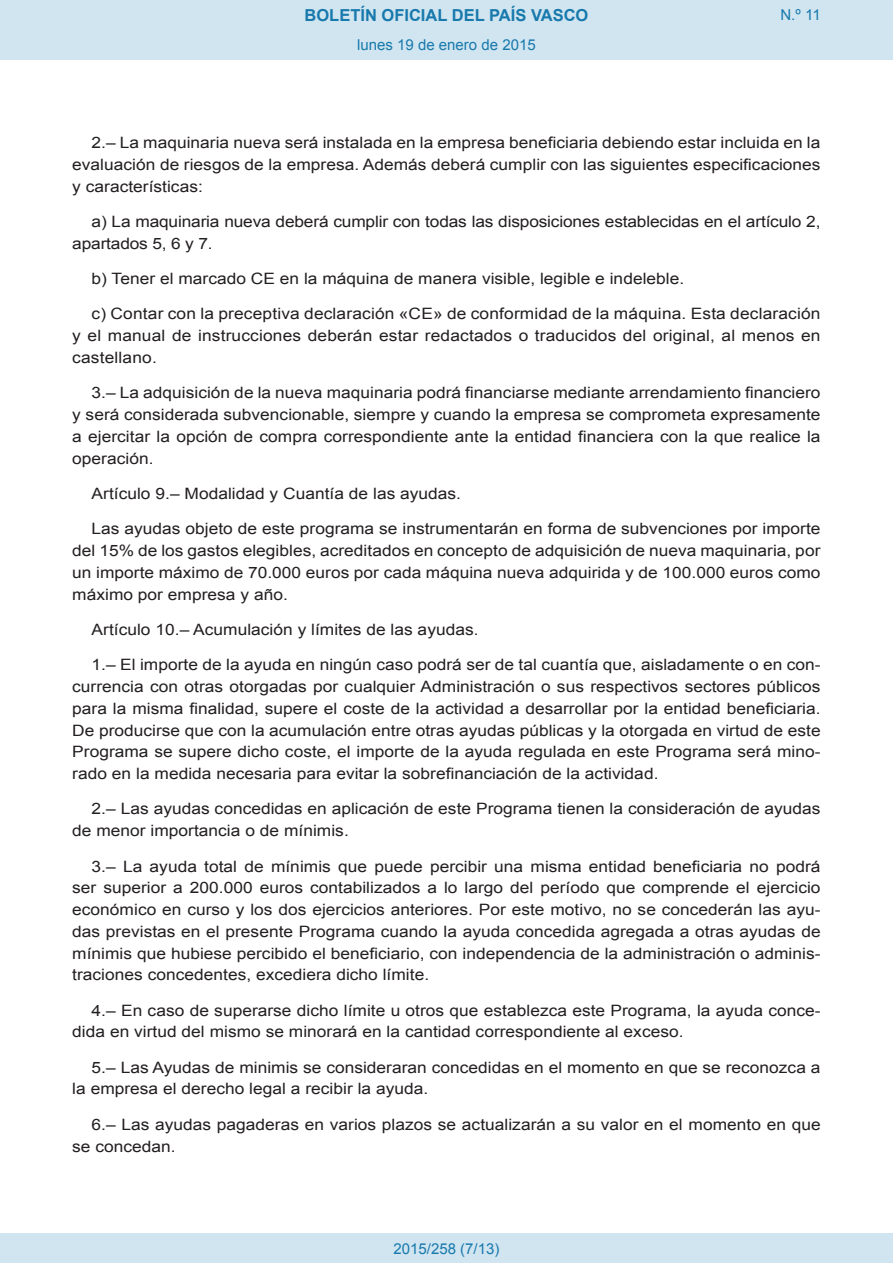
<style>
.page{position:relative;width:893px;height:1263px;background:#fff}
.page>*{position:absolute;margin:0;border:0;box-sizing:border-box;transform-origin:0 0}
.t1{font:700 16.5px "Arial";color:#1879ad}
.BOPVDetalle{font:15.6px/21.8px "Arial";color:#231f20;text-align:justify;scale:1.11 1}
.Paginacion_Centro{font:15px "Arial";color:#1879ad}
</style>
<div class="page">
<div style="left:0;top:0;width:893px;height:60px;background:#d0e5f0"></div>
<div style="left:0;top:1233px;width:893px;height:30px;background:#d0e5f0"></div>
<p class="t1" style="left:305px;top:4px;width:285px">BOLETÍN OFICIAL DEL PAÍS VASCO</p>
<p class="Paginacion_Centro" style="left:357px;top:35px;width:180px">lunes 19 de enero de 2015</p>
<p class="Paginacion_Centro" style="left:780px;top:5px;width:42px">N.º 11</p>
<p class="BOPVDetalle" style="left:72px;top:132px;width:676px;text-indent:19px">2.– La maquinaria nueva será instalada en la empresa beneficiaria debiendo estar incluida en la evaluación de riesgos de la empresa. Además deberá cumplir con las siguientes especificaciones y características:</p>
<p class="BOPVDetalle" style="left:72px;top:211px;width:676px;text-indent:19px">a) La maquinaria nueva deberá cumplir con todas las disposiciones establecidas en el artículo 2, apartados 5, 6 y 7.</p>
<p class="BOPVDetalle" style="left:92px;top:268px;width:535px">b) Tener el marcado CE en la máquina de manera visible, legible e indeleble.</p>
<p class="BOPVDetalle" style="left:72px;top:303px;width:676px;text-indent:19px">c) Contar con la preceptiva declaración «CE» de conformidad de la máquina. Esta declaración y el manual de instrucciones deberán estar redactados o traducidos del original, al menos en castellano.</p>
<p class="BOPVDetalle" style="left:72px;top:382px;width:676px;text-indent:19px">3.– La adquisición de la nueva maquinaria podrá financiarse mediante arrendamiento financiero y será considerada subvencionable, siempre y cuando la empresa se comprometa expresamente a ejercitar la opción de compra correspondiente ante la entidad financiera con la que realice la operación.</p>
<p class="BOPVDetalle" style="left:92px;top:483px;width:334px">Artículo 9.– Modalidad y Cuantía de las ayudas.</p>
<p class="BOPVDetalle" style="left:72px;top:518px;width:676px;text-indent:19px">Las ayudas objeto de este programa se instrumentarán en forma de subvenciones por importe del 15% de los gastos elegibles, acreditados en concepto de adquisición de nueva maquinaria, por un importe máximo de 70.000 euros por cada máquina nueva adquirida y de 100.000 euros como máximo por empresa y año.</p>
<p class="BOPVDetalle" style="left:92px;top:619px;width:350px">Artículo 10.– Acumulación y límites de las ayudas.</p>
<p class="BOPVDetalle" style="left:72px;top:654px;width:676px;text-indent:19px">1.– El importe de la ayuda en ningún caso podrá ser de tal cuantía que, aisladamente o en con&shy;currencia con otras otorgadas por cualquier Administración o sus respectivos sectores públicos para la misma finalidad, supere el coste de la actividad a desarrollar por la entidad beneficiaria.<br>De producirse que con la acumulación entre otras ayudas públicas y la otorgada en virtud de este Programa se supere dicho coste, el importe de la ayuda regulada en este Programa será mino&shy;rado en la medida necesaria para evitar la sobrefinanciación de la actividad.</p>
<p class="BOPVDetalle" style="left:72px;top:798px;width:676px;text-indent:19px">2.– Las ayudas concedidas en aplicación de este Programa tienen la consideración de ayudas de menor importancia o de mínimis.</p>
<p class="BOPVDetalle" style="left:72px;top:855px;width:676px;text-indent:19px">3.– La ayuda total de mínimis que puede percibir una misma entidad beneficiaria no podrá ser superior a 200.000 euros contabilizados a lo largo del período que comprende el ejercicio económico en curso y los dos ejercicios anteriores. Por este motivo, no se concederán las ayu&shy;das previstas en el presente Programa cuando la ayuda concedida agregada a otras ayudas de mínimis que hubiese percibido el beneficiario, con independencia de la administración o adminis&shy;traciones concedentes, excediera dicho límite.</p>
<p class="BOPVDetalle" style="left:72px;top:999px;width:676px;text-indent:19px">4.– En caso de superarse dicho límite u otros que establezca este Programa, la ayuda conce&shy;dida en virtud del mismo se minorará en la cantidad correspondiente al exceso.</p>
<p class="BOPVDetalle" style="left:72px;top:1056px;width:675px;text-indent:19px">5.– Las Ayudas de minimis se consideraran concedidas en el momento en que se reconozca a la empresa el derecho legal a recibir la ayuda.</p>
<p class="BOPVDetalle" style="left:72px;top:1114px;width:676px;text-indent:19px">6.– Las ayudas pagaderas en varios plazos se actualizarán a su valor en el momento en que se concedan.</p>
<p class="Paginacion_Centro" style="left:393px;top:1238px;width:107px">2015/258 (7/13)</p>
</div>
